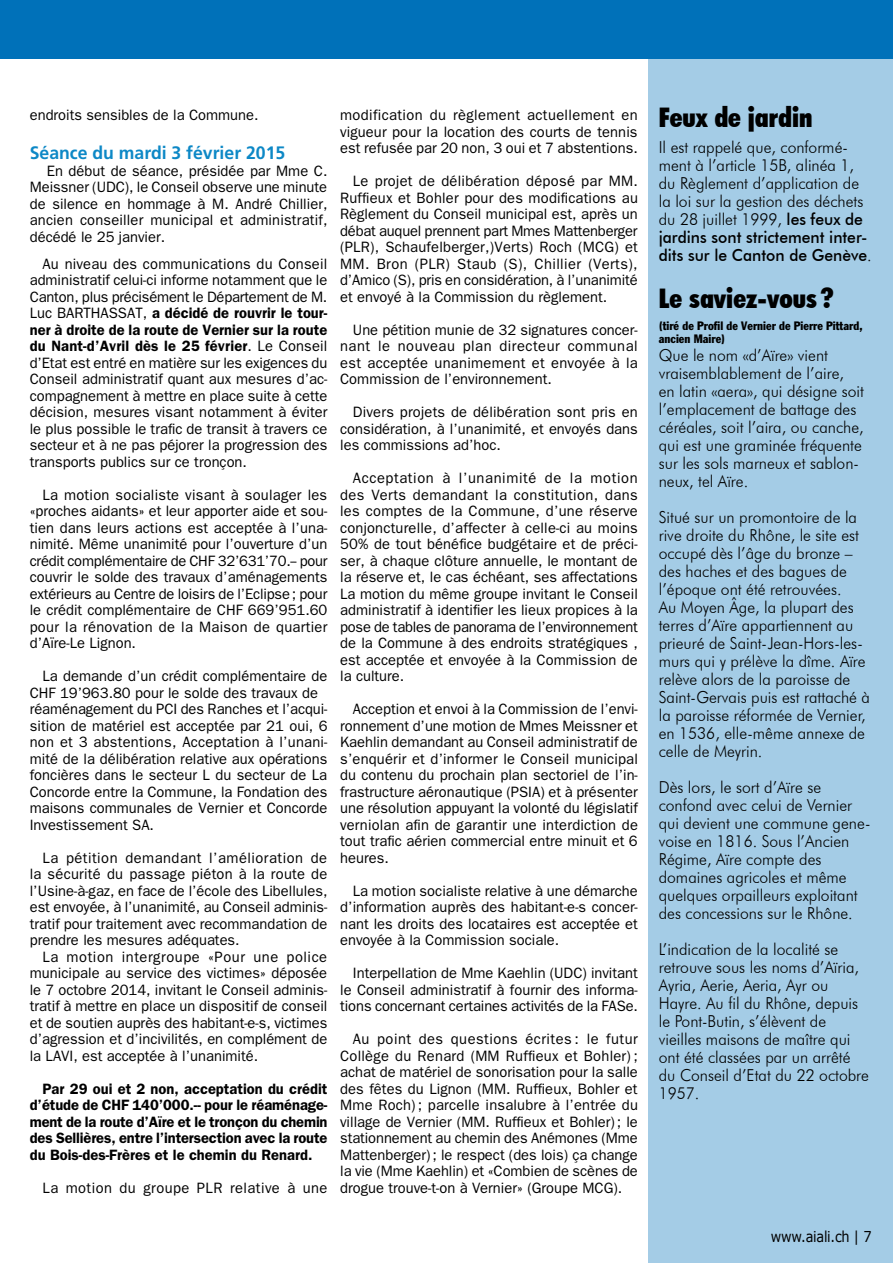
<style>
.page{position:relative;width:893px;height:1263px;background:#fff}
.page>*{position:absolute;margin:0;border:0;box-sizing:border-box;transform-origin:0 0}
.t1{font:900 condensed 27px "Futura BT";color:#000}
.t2{font:700 18px "Frutiger";color:#0d88c6}
.t3{font:300 16.5px/18px "Futura BT";color:#000;scale:.95 1}
.t4{font:15px/16.5px "Franklin Gothic";color:#000;text-align:justify}
.t5{font:600 15px/16.5px "Franklin Gothic";color:#000;text-align:justify}
.t6{font:15px "Franklin Gothic";letter-spacing:.03em;color:#000}
.t7{font:15px "Verdana";letter-spacing:-.02em;color:#000;scale:.86 1}
.t8{font:condensed 12px/13.5px "Franklin Gothic";color:#000}
.s1{font-weight:600}
.s2{font-weight:500}
</style>
<div class="page">
<div style="left:648px;top:59px;width:245px;height:1204px;background:#a4cce6"></div>
<div style="left:0;top:0;width:893px;height:59px;background:#0071b9"></div>
<p class="t4" style="left:30px;top:106px;width:230px">endroits sensibles de la Commune.</p>
<p class="t2" style="left:30px;top:142px;width:257px">Séance du mardi 3 février 2015</p>
<p class="t4" style="left:30px;top:162px;width:299px;text-indent:17px">En début de séance, présidée par Mme C.<br>Meissner (UDC), le Conseil observe une minute de silence en hommage à M. André Chillier, ancien conseiller municipal et administratif, décédé le 25 janvier.</p>
<p class="t4" style="left:30px;top:255px;width:299px;text-indent:13px">Au niveau des communications du Conseil administratif celui-ci informe notamment que le Canton, plus précisément le Département de M.<br>Luc BARTHASSAT, <span class="s1">a décidé de rouvrir le tour&shy;ner à droite de la route de Vernier sur la route du Nant-d’Avril dès le 25 février</span>. Le Conseil d’Etat est entré en matière sur les exigences du Conseil administratif quant aux mesures d’ac&shy;compagnement à mettre en place suite à cette décision, mesures visant notamment à éviter le plus possible le trafic de transit à travers ce secteur et à ne pas péjorer la progression des transports publics sur ce tronçon.</p>
<p class="t4" style="left:30px;top:486px;width:299px;text-indent:13px">La motion socialiste visant à soulager les «proches aidants» et leur apporter aide et sou&shy;tien dans leurs actions est acceptée à l’una&shy;nimité. Même unanimité pour l’ouverture d’un crédit complémentaire de CHF 32’631’70.-- pour couvrir le solde des travaux d’aménagements extérieurs au Centre de loisirs de l’Eclipse; pour le crédit complémentaire de CHF 669’951.60 pour la rénovation de la Maison de quartier d’Aïre-Le Lignon.</p>
<p class="t4" style="left:30px;top:667px;width:299px;text-align:left;text-indent:13px">La demande d’un crédit complémentaire de CHF 19’963.80 pour le solde des travaux de réaménagement du PCI des Ranches et l’acqui&shy;sition de matériel est acceptée par 21 oui, 6 non et 3 abstentions, Acceptation à l’unani&shy;mité de la délibération relative aux opérations foncières dans le secteur L du secteur de La Concorde entre la Commune, la Fondation des maisons communales de Vernier et Concorde Investissement SA.</p>
<p class="t4" style="left:30px;top:849px;width:299px;text-indent:13px">La pétition demandant l’amélioration de la sécurité du passage piéton à la route de l’Usine-à-gaz, en face de l’école des Libellules, est envoyée, à l’unanimité, au Conseil adminis&shy;tratif pour traitement avec recommandation de prendre les mesures adéquates.</p>
<p class="t4" style="left:30px;top:948px;width:299px;text-indent:13px">La motion intergroupe «Pour une police municipale au service des victimes» déposée le 7 octobre 2014, invitant le Conseil adminis&shy;tratif à mettre en place un dispositif de conseil et de soutien auprès des habitant-e-s, victimes d’agression et d’incivilités, en complément de la LAVI, est acceptée à l’unanimité.</p>
<p class="t5" style="left:30px;top:1080px;width:299px;text-indent:13px">Par 29 oui et 2 non, acceptation du crédit d’étude de CHF 140’000.-- pour le réaménage&shy;ment de la route d’Aïre et le tronçon du chemin des Sellières, entre l’intersection avec la route du Bois-des-Frères et le chemin du Renard.</p>
<p class="t6" style="left:43px;top:1179px;width:287px">La motion du groupe PLR relative à une</p>
<p class="t4" style="left:340px;top:106px;width:299px">modification du règlement actuellement en vigueur pour la location des courts de tennis est refusée par 20 non, 3 oui et 7 abstentions.</p>
<p class="t4" style="left:340px;top:172px;width:299px;text-indent:13px">Le projet de délibération déposé par MM.<br>Ruffieux et Bohler pour des modifications au Règlement du Conseil municipal est, après un débat auquel prennent part Mmes Mattenberger (PLR), Schaufelberger,)Verts) Roch (MCG) et MM. Bron (PLR) Staub (S), Chillier (Verts), d’Amico (S), pris en considération, à l’unanimité et envoyé à la Commission du règlement.</p>
<p class="t4" style="left:340px;top:321px;width:299px;text-indent:13px">Une pétition munie de 32 signatures concer&shy;nant le nouveau plan directeur communal est acceptée unanimement et envoyée à la Commission de l’environnement.</p>
<p class="t4" style="left:340px;top:403px;width:299px;text-indent:13px">Divers projets de délibération sont pris en considération, à l’unanimité, et envoyés dans les commissions ad’hoc.</p>
<p class="t4" style="left:340px;top:469px;width:299px;text-indent:13px">Acceptation à l’unanimité de la motion des Verts demandant la constitution, dans les comptes de la Commune, d’une réserve conjoncturelle, d’affecter à celle-ci au moins 50% de tout bénéfice budgétaire et de préci&shy;ser, à chaque clôture annuelle, le montant de la réserve et, le cas échéant, ses affectations La motion du même groupe invitant le Conseil administratif à identifier les lieux propices à la pose de tables de panorama de l’environnement de la Commune à des endroits stratégiques , est acceptée et envoyée à la Commission de la culture.</p>
<p class="t4" style="left:340px;top:700px;width:299px;text-indent:13px">Acception et envoi à la Commission de l’envi&shy;ronnement d’une motion de Mmes Meissner et Kaehlin demandant au Conseil administratif de s’enquérir et d’informer le Conseil municipal du contenu du prochain plan sectoriel de l’in&shy;frastructure aéronautique (PSIA) et à présenter une résolution appuyant la volonté du législatif verniolan afin de garantir une interdiction de tout trafic aérien commercial entre minuit et 6 heures.</p>
<p class="t4" style="left:340px;top:882px;width:299px;text-indent:13px">La motion socialiste relative à une démarche d’information auprès des habitant-e-s concer&shy;nant les droits des locataires est acceptée et envoyée à la Commission sociale.</p>
<p class="t4" style="left:340px;top:964px;width:299px;text-indent:13px">Interpellation de Mme Kaehlin (UDC) invitant le Conseil administratif à fournir des informa&shy;tions concernant certaines activités de la FASe.</p>
<p class="t4" style="left:340px;top:1030px;width:299px;text-indent:13px">Au point des questions écrites : le futur Collège du Renard (MM Ruffieux et Bohler) ; achat de matériel de sonorisation pour la salle des fêtes du Lignon (MM. Ruffieux, Bohler et Mme Roch); parcelle insalubre à l’entrée du village de Vernier (MM. Ruffieux et Bohler); le stationnement au chemin des Anémones (Mme Mattenberger); le respect (des lois) ça change la vie (Mme Kaehlin) et «Combien de scènes de drogue trouve-t-on à Vernier» (Groupe MCG).</p>
<h1 class="t1" style="left:659px;top:101px;width:155px">Feux de jardin</h1>
<p class="t3" style="left:659px;top:138px;width:226px">Il est rappelé que, conformé&shy;ment à l’article 15B, alinéa 1, du Règlement d’application de la loi sur la gestion des déchets du 28 juillet 1999, <span class="s2">les feux de jardins sont strictement inter&shy;dits sur le Canton de Genève</span>.</p>
<h1 class="t1" style="left:659px;top:282px;width:177px">Le saviez-vous ?</h1>
<p class="t8" style="left:659px;top:318px;width:205px">(tiré de Profil de Vernier de Pierre Pittard, ancien Maire)</p>
<p class="t3" style="left:659px;top:346px;width:218px">Que le nom «d’Aïre» vient vraisemblablement de l’aire, en latin «aera», qui désigne soit l’emplacement de battage des céréales, soit l’aira, ou canche, qui est une graminée fréquente sur les sols marneux et sablon&shy;neux, tel Aïre.</p>
<p class="t3" style="left:659px;top:508px;width:224px">Situé sur un promontoire de la rive droite du Rhône, le site est occupé dès l’âge du bronze – des haches et des bagues de l’époque ont été retrouvées.<br>Au Moyen Âge, la plupart des terres d’Aïre appartiennent au prieuré de Saint-Jean-Hors-les&shy;murs qui y prélève la dîme. Aïre relève alors de la paroisse de<br>Saint-Gervais puis est rattaché à la paroisse réformée de Vernier, en 1536, elle-même annexe de celle de Meyrin.</p>
<p class="t3" style="left:659px;top:778px;width:224px">Dès lors, le sort d’Aïre se confond avec celui de Vernier qui devient une commune gene&shy;voise en 1816. Sous l’Ancien<br>Régime, Aïre compte des domaines agricoles et même quelques orpailleurs exploitant des concessions sur le Rhône.</p>
<p class="t3" style="left:659px;top:940px;width:223px">L’indication de la localité se retrouve sous les noms d’Aïria,<br>Ayria, Aerie, Aeria, Ayr ou<br>Hayre. Au fil du Rhône, depuis le Pont-Butin, s’élèvent de vieilles maisons de maître qui ont été classées par un arrêté du Conseil d’Etat du 22 octobre<br>1957.</p>
<p class="t7" style="left:771px;top:1226px;width:119px">www.aiali.ch | 7</p>
</div>
